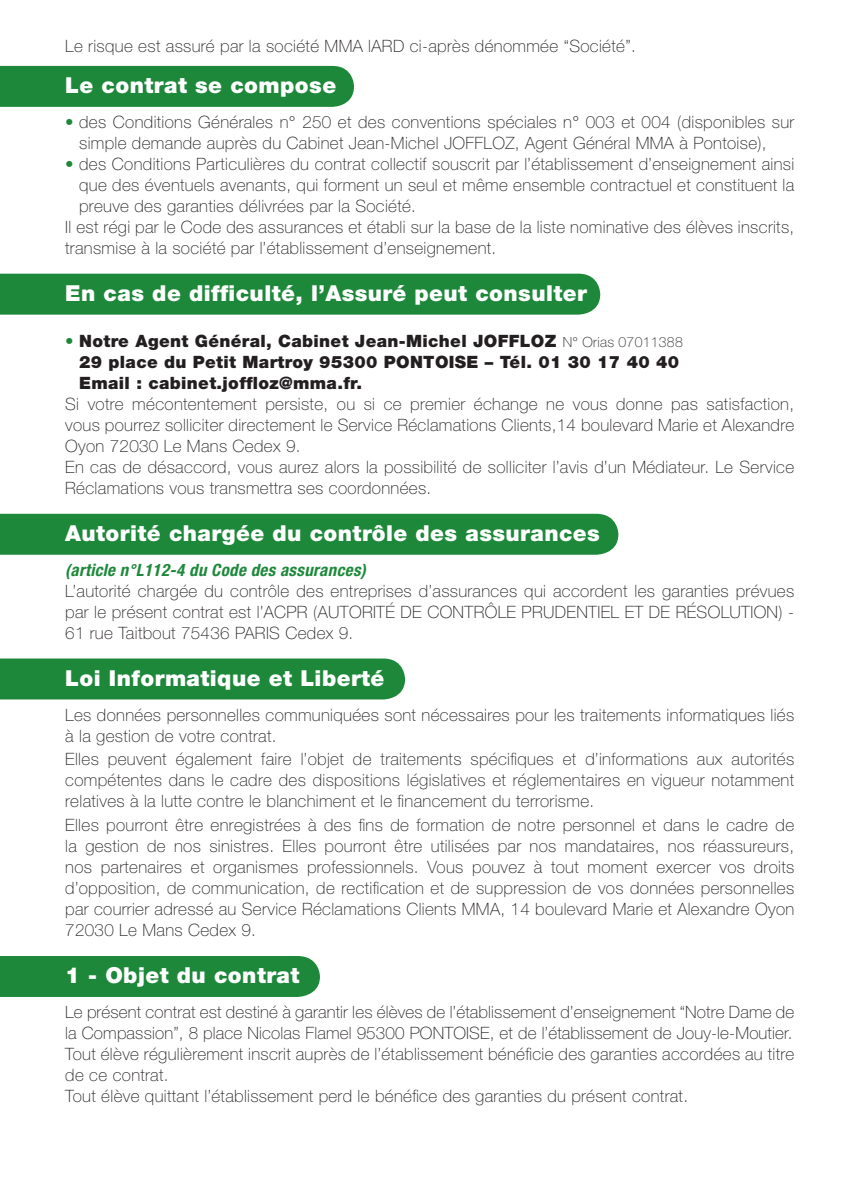
<style>
.page{position:relative;width:851px;height:1191px;background:#fff}
.page>*{position:absolute;margin:0;border:0;box-sizing:border-box;transform-origin:0 0}
.t1{font:900 22px "Helvetica Neue LT Pro";letter-spacing:.02em;color:#fff}
.t2{font:100 17px/21px "Helvetica Neue LT Pro";letter-spacing:.02em;color:#231f20}
.t3{font:900 17px/21px "Helvetica Neue LT Pro";letter-spacing:.02em;color:#231f20}
.t4{font:italic 700 condensed 17px "Helvetica Neue LT Pro";letter-spacing:.02em;color:#1d883a}
.s1{color:#1d883a}
.s2{font-weight:100;color:#1d883a}
.s3{font-weight:100;font-size:14px}
</style>
<div class="page">
<div style="left:0;top:66px;width:354px;height:41px;background:#1d883a"></div>
<div style="left:0;top:274px;width:600px;height:41px;background:#1d883a"></div>
<div style="left:0;top:514px;width:618px;height:41px;background:#1d883a"></div>
<div style="left:0;top:658px;width:405px;height:41px;background:#1d883a"></div>
<div style="left:0;top:956px;width:320px;height:41px;background:#1d883a"></div>
<p class="t2" style="left:65px;top:35px;width:572px">Le risque est assuré par la société MMA lARD ci-après dénommée “Société”.</p>
<p class="t1" style="left:65px;top:72px;width:272px">Le contrat se compose</p>
<p class="t2" style="left:79px;top:111px;width:716px;text-indent:-14px"><span class="s1">•</span> des Conditions Générales n° 250 et des conventions spéciales n° 003 et 004 (disponibles sur simple demande auprès du Cabinet Jean-Michel JOFFLOZ, Agent Général MMA à Pontoise),</p>
<p class="t2" style="left:65px;top:153px;width:730px"><span class="s1">•</span> des Conditions Particulières du contrat collectif souscrit par l’établissement d’enseignement ainsi</p>
<p class="t2" style="left:79px;top:174px;width:716px">que des éventuels avenants, qui forment un seul et même ensemble contractuel et constituent la</p>
<p class="t2" style="left:79px;top:195px;width:338px">preuve des garanties délivrées par la Société.</p>
<p class="t2" style="left:65px;top:216px;width:730px">Il est régi par le Code des assurances et établi sur la base de la liste nominative des élèves inscrits,</p>
<p class="t2" style="left:65px;top:237px;width:432px">transmise à la société par l’établissement d’enseignement.</p>
<p class="t1" style="left:65px;top:280px;width:523px">En cas de difficulté, l’Assuré peut consulter</p>
<p class="t3" style="left:79px;top:330px;width:605px;text-indent:-14px"><span class="s2">•</span> Notre Agent Général, Cabinet Jean-Michel JOFFLOZ <span class="s3">N° Orias 07011388<br></span>29 place du Petit Martroy 95300 Pontoise – Tél. 01 30 17 40 40<br>Email : cabinet.joffloz@mma.fr.</p>
<p class="t2" style="left:65px;top:393px;width:730px">Si votre mécontentement persiste, ou si ce premier échange ne vous donne pas satisfaction, vous pourrez solliciter directement le Service Réclamations Clients,14 boulevard Marie et Alexandre Oyon 72030 Le Mans Cedex 9.<br>En cas de désaccord, vous aurez alors la possibilité de solliciter l’avis d’un Médiateur. Le Service Réclamations vous transmettra ses coordonnées.</p>
<p class="t1" style="left:65px;top:520px;width:536px">Autorité chargée du contrôle des assurances</p>
<p class="t4" style="left:65px;top:559px;width:302px">(article n°L112-4 du Code des assurances)</p>
<p class="t2" style="left:65px;top:580px;width:730px;text-align:justify">L’autorité chargée du contrôle des entreprises d’assurances qui accordent les garanties prévues par le présent contrat est l’ACPR (AUTORITÉ DE CONTRÔLE PRUDENTIEL ET DE RÉSOLUTION) - 61 rue Taitbout 75436 PARIS Cedex 9.</p>
<p class="t1" style="left:65px;top:664px;width:321px">Loi Informatique et Liberté</p>
<p class="t2" style="left:65px;top:704px;width:730px">Les données personnelles communiquées sont nécessaires pour les traitements informatiques liés à la gestion de votre contrat.</p>
<p class="t2" style="left:65px;top:748px;width:730px;text-align:justify">Elles peuvent également faire l’objet de traitements spécifiques et d’informations aux autorités compétentes dans le cadre des dispositions législatives et réglementaires en vigueur notamment relatives à la lutte contre le blanchiment et le financement du terrorisme.</p>
<p class="t2" style="left:65px;top:814px;width:730px;text-align:justify">Elles pourront être enregistrées à des fins de formation de notre personnel et dans le cadre de la gestion de nos sinistres. Elles pourront être utilisées par nos mandataires, nos réassureurs, nos partenaires et organismes professionnels. Vous pouvez à tout moment exercer vos droits d’opposition, de communication, de rectification et de suppression de vos données personnelles par courrier adressé au Service Réclamations Clients MMA, 14 boulevard Marie et Alexandre Oyon 72030 Le Mans Cedex 9.</p>
<p class="t1" style="left:65px;top:962px;width:236px">1 - Objet du contrat</p>
<p class="t2" style="left:65px;top:1001px;width:730px">Le présent contrat est destiné à garantir les élèves de l’établissement d’enseignement “Notre Dame de la Compassion”, 8 place Nicolas Flamel 95300 Pontoise</p>
<p class="t2" style="left:65px;top:1022px;width:730px;text-indent:424px">, et de l’établissement de Jouy-le-Moutier.<br>Tout élève régulièrement inscrit auprès de l’établissement bénéficie des garanties accordées au titre de ce contrat.<br>Tout élève quittant l’établissement perd le bénéfice des garanties du présent contrat.</p>
</div>
